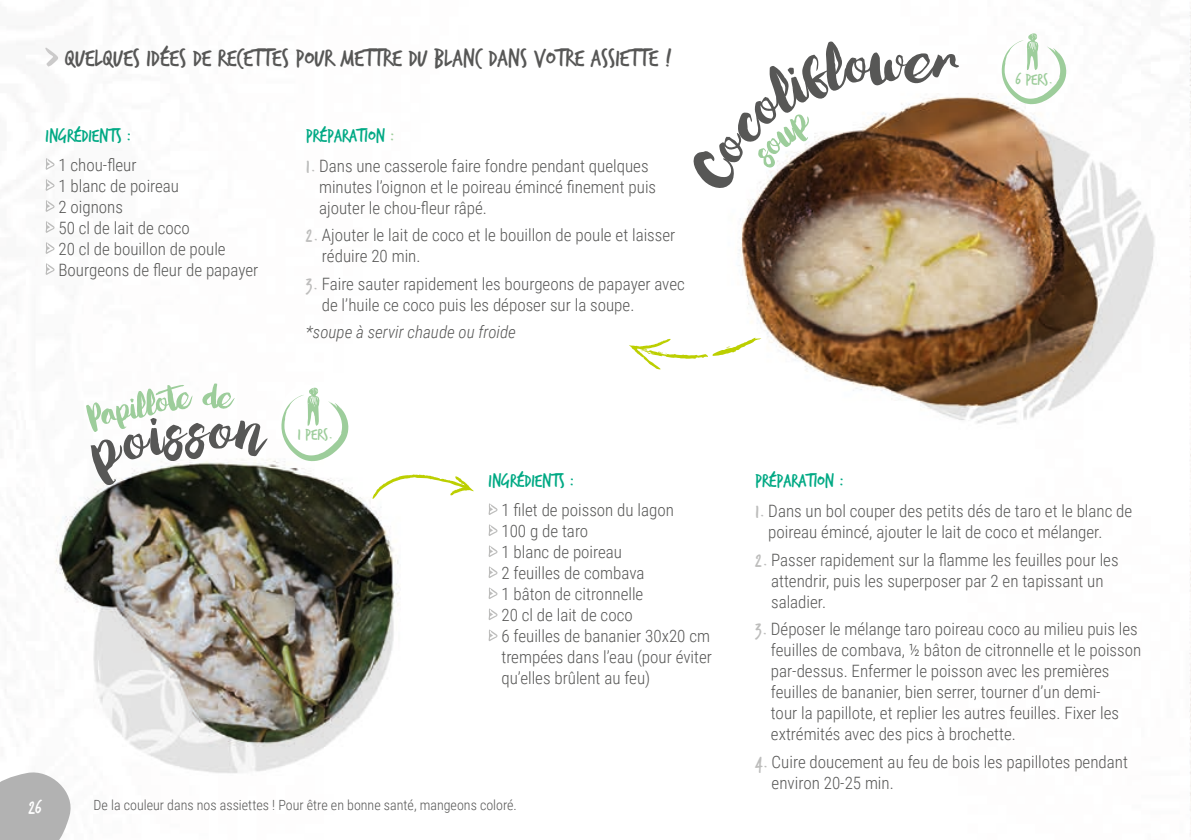
<style>
.page{position:relative;width:1191px;height:840px;background:#fff}
.page>*{position:absolute;margin:0;border:0;box-sizing:border-box;transform-origin:0 0}
.t1{font:60px "Love Moment";color:#9dcd9b}
.t2{font:26px "Trash Hand";color:#575756}
.t3{font:20px "Trash Hand";color:#00a984}
.t4{font:20px "Trash Hand";color:#fff}
.t5{font:300 17px/21px "Roboto Condensed";color:#575756}
.t6{font:italic 300 17px "Roboto Condensed";color:#575756}
.t7{font:17px "Trash Hand";color:#9dcd9b}
.t8{font:300 14px "Roboto Condensed";color:#575756}
.s1{color:#9dcd9b}
.s2{font-family:"Trash Hand";font-weight:400;font-size:20px;color:#bdbdbc}
</style>
<div class="page">
<img style="left:5px;top:7px;width:1186px;height:828px">
<svg style="left:0;top:768px;width:76px;height:71px"></svg>
<svg style="left:46px;top:158px;width:9px;height:12px"></svg>
<svg style="left:46px;top:179px;width:9px;height:12px"></svg>
<svg style="left:46px;top:200px;width:9px;height:12px"></svg>
<svg style="left:46px;top:221px;width:9px;height:12px"></svg>
<svg style="left:46px;top:242px;width:9px;height:12px"></svg>
<svg style="left:46px;top:263px;width:9px;height:12px"></svg>
<svg style="left:488px;top:503px;width:9px;height:12px"></svg>
<svg style="left:488px;top:524px;width:9px;height:12px"></svg>
<svg style="left:488px;top:545px;width:9px;height:12px"></svg>
<svg style="left:488px;top:566px;width:9px;height:12px"></svg>
<svg style="left:488px;top:587px;width:9px;height:12px"></svg>
<svg style="left:488px;top:608px;width:9px;height:12px"></svg>
<svg style="left:488px;top:629px;width:9px;height:12px"></svg>
<svg style="left:45px;top:48px;width:14px;height:19px"></svg>
<svg style="left:629px;top:337px;width:132px;height:34px"></svg>
<svg style="left:372px;top:474px;width:102px;height:25px"></svg>
<svg style="left:1001px;top:33px;width:65px;height:71px"></svg>
<svg style="left:685px;top:39px;width:275px;height:155px"></svg>
<svg style="left:86px;top:382px;width:272px;height:106px"></svg>
<p class="t2" style="left:65px;top:45px;width:608px">QUELQUES IDÉES DE RECETTES POUR METTRE DU BLANC DANS VOTRE ASSIETTE !</p>
<p class="t3" style="left:46px;top:126px;width:87px">INGRÉDIENTS :</p>
<p class="t5" style="left:58px;top:153px;width:80px">1 chou-fleur</p>
<p class="t5" style="left:58px;top:174px;width:122px">1 blanc de poireau</p>
<p class="t5" style="left:58px;top:195px;width:66px">2 oignons</p>
<p class="t5" style="left:58px;top:216px;width:133px">50 cl de lait de coco</p>
<p class="t5" style="left:58px;top:237px;width:169px">20 cl de bouillon de poule</p>
<p class="t5" style="left:58px;top:258px;width:201px">Bourgeons de fleur de papayer</p>
<p class="t1" style="left:81px;top:386px;width:108px;rotate:-14deg">Papillote</p>
<p class="t3" style="left:306px;top:126px;width:90px">PRÉPARATION <span class="s1">:</span></p>
<p class="t5" style="left:319px;top:154px;width:338px;text-indent:-13px"><span class="s2">1.</span> Dans une casserole faire fondre pendant quelques minutes l’oignon et le poireau émincé finement puis ajouter le chou-fleur râpé.</p>
<p class="t5" style="left:322px;top:224px;width:355px;text-indent:-16px"><span class="s2">2.</span> Ajouter le lait de coco et le bouillon de poule et laisser réduire 20 min.</p>
<p class="t5" style="left:322px;top:273px;width:365px;text-indent:-16px"><span class="s2">3.</span> Faire sauter rapidement les bourgeons de papayer avec de l’huile ce coco puis les déposer sur la soupe.</p>
<p class="t6" style="left:306px;top:319px;width:212px">*soupe à servir chaude ou froide</p>
<p class="t7" style="left:297px;top:426px;width:37px">1 PERS.</p>
<p class="t3" style="left:488px;top:471px;width:87px">INGRÉDIENTS :</p>
<p class="t5" style="left:501px;top:498px;width:174px">1 filet de poisson du lagon</p>
<p class="t5" style="left:501px;top:519px;width:88px">100 g de taro</p>
<p class="t5" style="left:501px;top:540px;width:122px">1 blanc de poireau</p>
<p class="t5" style="left:501px;top:561px;width:145px">2 feuilles de combava</p>
<p class="t5" style="left:501px;top:582px;width:143px">1 bâton de citronnelle</p>
<p class="t5" style="left:501px;top:603px;width:133px">20 cl de lait de coco</p>
<p class="t5" style="left:501px;top:624px;width:212px;text-align:justify">6 feuilles de bananier 30x20 cm trempées dans l’eau (pour éviter qu’elles brûlent au feu)</p>
<p class="t4" style="left:28px;top:797px;width:15px">26</p>
<p class="t8" style="left:94px;top:794px;width:425px">De la couleur dans nos assiettes ! Pour être en bonne santé, mangeons coloré.</p>
<p class="t7" style="left:1015px;top:71px;width:39px">6 PERS.</p>
<p class="t3" style="left:755px;top:471px;width:90px">PRÉPARATION :</p>
<p class="t5" style="left:768px;top:499px;width:365px;text-indent:-13px"><span class="s2">1.</span> Dans un bol couper des petits dés de taro et le blanc de poireau émincé, ajouter le lait de coco et mélanger.</p>
<p class="t5" style="left:771px;top:548px;width:349px;text-indent:-16px"><span class="s2">2.</span> Passer rapidement sur la flamme les feuilles pour les attendrir, puis les superposer par 2 en tapissant un saladier.</p>
<p class="t5" style="left:771px;top:617px;width:372px;text-indent:-16px"><span class="s2">3.</span> Déposer le mélange taro poireau coco au milieu puis les feuilles de combava, ½ bâton de citronnelle et le poisson par-dessus. Enfermer le poisson avec les premières feuilles de bananier, bien serrer, tourner d’un demi-<br>tour la papillote, et replier les autres feuilles. Fixer les extrémités avec des pics à brochette.</p>
<p class="t5" style="left:771px;top:750px;width:358px;text-indent:-17px"><span class="s2">4.</span> Cuire doucement au feu de bois les papillotes pendant environ 20-25 min.</p>
</div>
